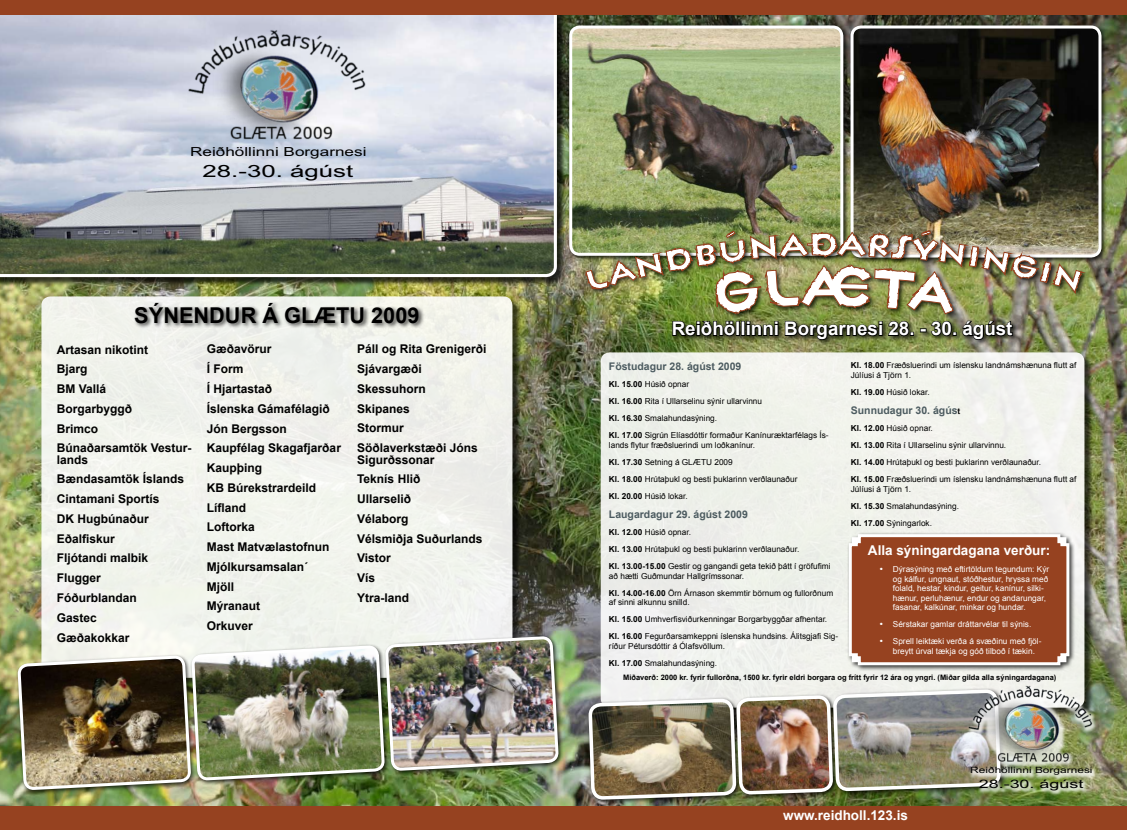
<style>
.page{position:relative;width:1127px;height:830px;background:#fff}
.page>*{position:absolute;margin:0;border:0;box-sizing:border-box;transform-origin:0 0}
.t1{font:700 21.75px "Arial";color:#000}
.t2{font:700 18.75px "Arial";color:#fff}
.t3{font:16.88px "Arial";color:#000;scale:1.53 1}
.t4{font:700 13.5px "Arial";color:#fff}
.t5{font:12.45px "Arial";color:#000;scale:1.37 1}
.t6{font:700 12px/19.7px "Arial";color:#000}
.t7{font:11.7px "Arial";color:#000;scale:1.53 1}
.t8{font:700 10.5px "Arial";color:#4c5b60}
.t9{font:8.7px "Arial";color:#000;scale:1.37 1}
.t10{font:8.25px/17px "Arial";color:#000}
.t11{font:8.25px/9.5px "Arial";color:#fff}
.t12{font:700 7.5px "Arial";color:#000}
.s1{font-weight:700}
.s2{font-size:8.25px;color:#000}
</style>
<div class="page">
<img style="left:0;top:15px;width:1127px;height:791px">
<div style="left:601px;top:352px;width:483px;height:355px;background:#f0f2ec;border-radius:9px"></div>
<div style="left:41px;top:296px;width:471px;height:381px;background:#f1f3ed;border-radius:9px"></div>
<div style="left:0;top:0;width:566px;height:286px;background:#000;opacity:.75"></div>
<svg style="left:0;top:15px;width:557px;height:262px;background:#a9aeb1"></svg>
<svg style="left:148px;top:16px;width:262px;height:176px;background:#c5cad5"></svg>
<img style="left:19px;top:550px;width:171px;height:256px">
<svg style="left:386px;top:531px;width:171px;height:275px"></svg>
<img style="left:19px;top:637px;width:538px;height:151px">
<img style="left:193px;top:575px;width:190px;height:231px">
<div style="left:567px;top:23px;width:282px;height:239px;background:#000;opacity:.75"></div>
<img style="left:571px;top:27px;width:271px;height:227px">
<div style="left:569px;top:25px;width:274px;height:231px;border:3px solid #fff;border-radius:9px"></div>
<div style="left:586px;top:687px;width:420px;height:118px;background:#000;opacity:.75"></div>
<img style="left:589px;top:695px;width:243px;height:102px">
<svg style="left:834px;top:687px;width:107px;height:102px;background:#9a998b"></svg>
<div style="left:133px;top:301px;width:291px;height:29px;background:#000;opacity:.75"></div>
<div style="left:848px;top:23px;width:260px;height:241px;background:#000;opacity:.75"></div>
<img style="left:852px;top:27px;width:248px;height:229px">
<div style="left:850px;top:25px;width:251px;height:232px;border:3px solid #fff;border-radius:9px"></div>
<div style="left:670px;top:318px;width:349px;height:27px;background:#000;opacity:.75"></div>
<img style="left:582px;top:193px;width:506px;height:148px">
<img style="left:941px;top:676px;width:182px;height:122px">
<div style="left:0;top:0;width:1127px;height:15px;background:#964220"></div>
<div style="left:0;top:806px;width:1127px;height:23px;background:#964220"></div>
<div style="left:847px;top:532px;width:228px;height:139px;background:#000;opacity:.75"></div>
<svg style="left:847px;top:532px;width:224px;height:134px;background:#9e5335"></svg>
<h3 class="t5" style="left:190px;top:143px;width:130px">Reiðhöllinni Borgarnesi</h3>
<h3 class="t3" style="left:203px;top:160px;width:100px">28.-30. ágúst</h3>
<h1 class="t1" style="left:134px;top:303px;width:287px">SÝNENDUR Á GLÆTU 2009</h1>
<h3 class="t6" style="left:57px;top:339px;width:136px">Artasan nikotint<br>Bjarg<br>BM Vallá<br>Borgarbyggð<br>Brimco<br>Búnaðarsamtök Vestur-</h3>
<h3 class="t6" style="left:57px;top:449px;width:129px">lands<br>Bændasamtök Íslands<br>Cintamani Sportís<br>DK Hugbúnaður<br>Eðalfiskur<br>Fljótandi malbik<br>Flugger<br>Fóðurblandan<br>Gastec<br>Gæðakokkar</h3>
<h3 class="t6" style="left:207px;top:339px;width:136px">Gæðavörur<br>Í Form<br>Í Hjartastað<br>Íslenska Gámafélagið<br>Jón Bergsson<br>Kaupfélag Skagafjarðar<br>Kaupþing<br>KB Búrekstrardeild<br>Lífland<br>Loftorka<br>Mast Matvælastofnun<br>Mjólkursamsalan´<br>Mjöll<br>Mýranaut<br>Orkuver</h3>
<h3 class="t6" style="left:357px;top:339px;width:131px">Páll og Rita Grenigerði<br>Sjávargæði<br>Skessuhorn<br>Skipanes<br>Stormur<br>Söðlaverkstæði Jóns</h3>
<h3 class="t6" style="left:357px;top:449px;width:127px">Sigurðssonar<br>Teknís Hlið<br>Ullarselið<br>Vélaborg<br>Vélsmiðja Suðurlands<br>Vistor<br>Vís<br>Ytra-land</h3>
<h2 class="t2" style="left:672px;top:318px;width:342px">Reiðhöllinni Borgarnesi 28. - 30. ágúst</h2>
<p class="t8" style="left:609px;top:360px;width:134px">Föstudagur 28. ágúst 2009</p>
<p class="t10" style="left:609px;top:375px;width:221px"><span class="s1">Kl. 15.00</span> Húsið opnar<br><span class="s1">Kl. 16.00</span> Rita í Ullarselinu sýnir ullarvinnu<br><span class="s1">Kl. 16.30</span> Smalahundasýning.<br><span class="s1">Kl. 17.00</span> Sigrún Elíasdóttir formaður Kanínuræktarfélags Ís-</p>
<p class="t10" style="left:609px;top:436px;width:190px">lands flytur fræðsluerindi um loðkanínur.<br><span class="s1">Kl. 17.30</span> Setning á GLÆTU 2009<br><span class="s1">Kl. 18.00</span> Hrútaþukl og besti þuklarinn verðlaunaður <span class="s1">Kl. 20.00</span> Húsið lokar.</p>
<p class="t8" style="left:609px;top:508px;width:140px">Laugardagur 29. ágúst 2009</p>
<p class="t10" style="left:609px;top:523px;width:223px"><span class="s1">Kl. 12.00</span> Húsið opnar.<br><span class="s1">Kl. 13.00</span> Hrútaþukl og besti þuklarinn verðlaunaður.<br><span class="s1">Kl. 13.00-15.00</span> Gestir og gangandi geta tekið þátt í gröfufimi</p>
<p class="t10" style="left:609px;top:567px;width:226px">að hætti Guðmundar Hallgrímssonar.<br><span class="s1">Kl. 14.00-16.00</span> Örn Árnason skemmtir börnum og fullorðnum</p>
<p class="t10" style="left:609px;top:593px;width:231px">af sinni alkunnu snilld.<br><span class="s1">Kl. 15.00</span> Umhverfisviðurkenningar Borgarbyggðar afhentar.<br><span class="s1">Kl. 16.00</span> Fegurðarsamkeppni íslenska hundsins. Álitsgjafi Sig-</p>
<p class="t10" style="left:609px;top:637px;width:117px">ríður Pétursdóttir á Ólafsvöllum.<br><span class="s1">Kl. 17.00</span> Smalahundasýning.</p>
<p class="t10" style="left:851px;top:360px;width:227px;line-height:9.5px"><span class="s1">Kl. 18.00</span> Fræðsluerindi um íslensku landnámshænuna flutt af<br>Júlíusi á Tjörn 1.</p>
<p class="t10" style="left:851px;top:383px;width:80px"><span class="s1">Kl. 19.00</span> Húsið lokar.</p>
<p class="t8" style="left:851px;top:404px;width:111px">Sunnudagur 30. ágús<span class="s2">t</span></p>
<p class="t10" style="left:851px;top:420px;width:227px"><span class="s1">Kl. 12.00</span> Húsið opnar.<br><span class="s1">Kl. 13.00</span> Rita í Ullarselinu sýnir ullarvinnu.<br><span class="s1">Kl. 14.00</span> Hrútaþukl og besti þuklarinn verðlaunaður.<br><span class="s1">Kl. 15.00</span> Fræðsluerindi um íslensku landnámshænuna flutt af</p>
<p class="t10" style="left:851px;top:480px;width:110px">Júlíusi á Tjörn 1.<br><span class="s1">Kl. 15.30</span> Smalahundasýning.<br><span class="s1">Kl. 17.00</span> Sýningarlok.</p>
<h3 class="t4" style="left:868px;top:542px;width:184px">Alla sýningardagana verður:</h3>
<p class="t11" style="left:893px;top:564px;width:158px;text-indent:-13px">• Dýrasýning með eftirtöldum tegundum: Kýr og kálfur, ungnaut, stóðhestur, hryssa með folald, hestar, kindur, geitur, kanínur, silki&shy;hænur, perluhænur, endur og andarungar, fasanar, kalkúnar, minkar og hundar.</p>
<p class="t11" style="left:879px;top:619px;width:153px">• Sérstakar gamlar dráttarvélar til sýnis.</p>
<p class="t11" style="left:893px;top:636px;width:150px;text-indent:-13px">• Sprell leiktæki verða á svæðinu með fjöl&shy;breytt úrval tækja og góð tilboð í tækin.</p>
<p class="t12" style="left:623px;top:673px;width:435px">Miðaverð: 2000 kr. fyrir fullorðna, 1500 kr. fyrir eldri borgara og frítt fyrir 12 ára og yngri. (Miðar gilda alla sýningardagana)</p>
<p class="t9" style="left:970px;top:764px;width:91px">Reiðhöllinni Borgarnesi</p>
<h3 class="t4" style="left:783px;top:807px;width:126px">www.reidholl.123.is</h3>
<h3 class="t7" style="left:979px;top:775px;width:70px">28.-30. ágúst</h3>
</div>
